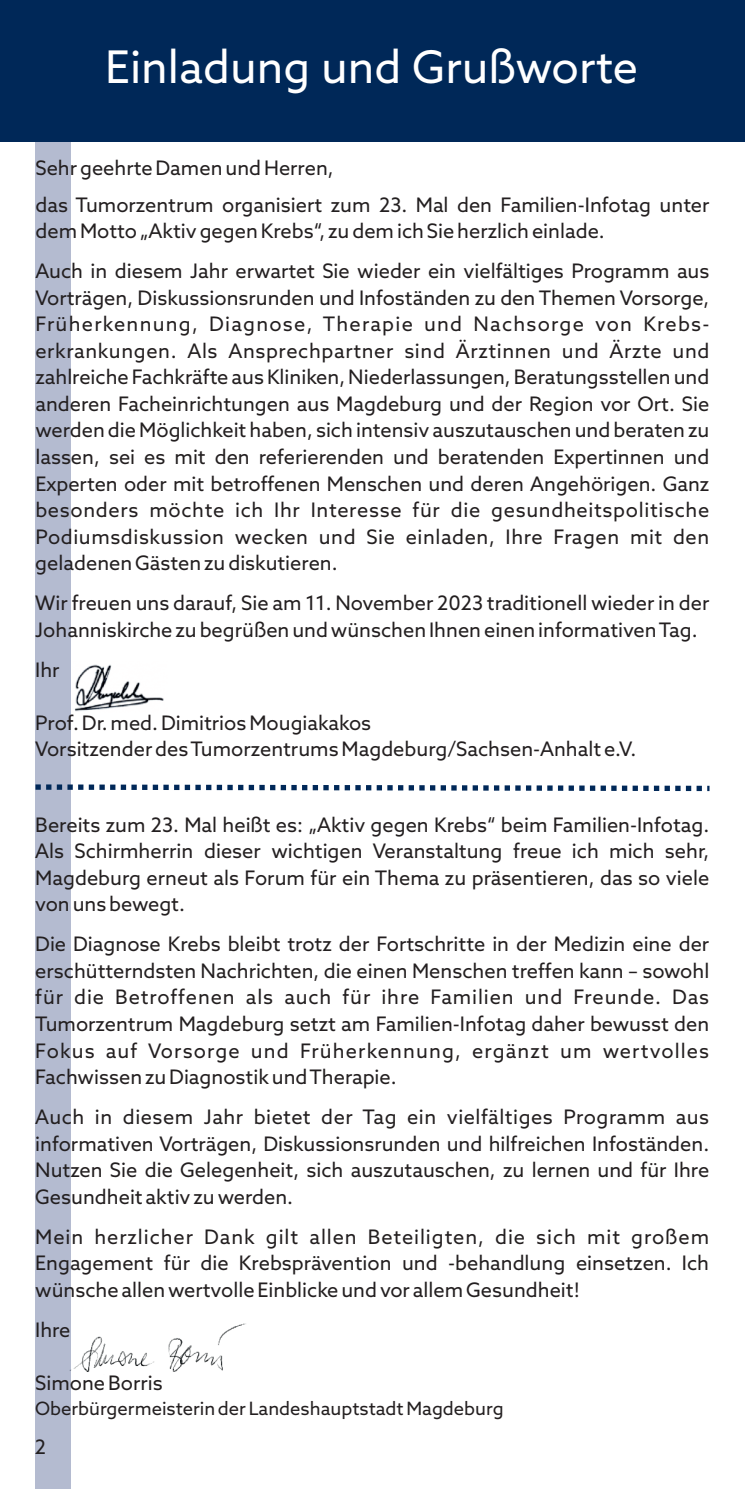
<style>
.page{position:relative;width:745px;height:1489px;background:#fff}
.page>*{position:absolute;margin:0;border:0;box-sizing:border-box;transform-origin:0 0}
.t1{font:45px "Azo Sans";color:#fff}
.t2{font:20px/26.5px "Azo Sans";color:#231f20;text-align:justify}
.t3{font:18.25px "Azo Sans";color:#231f20}
</style>
<div class="page">
<img style="left:74px;top:664px;width:90px;height:48px">
<img style="left:71px;top:1323px;width:175px;height:49px">
<div style="left:0;top:0;width:744px;height:142px;background:#002858"></div>
<svg style="left:35px;top:781px;width:675px;height:12px"></svg>
<h1 class="t1" style="left:105px;top:48px;width:534px">Einladung und Grußworte</h1>
<p class="t2" style="left:35px;top:151px;width:675px;line-height:36.5px">Sehr geehrte Damen und Herren,<br>das Tumorzentrum organisiert zum 23. Mal den Familien-Infotag unter</p>
<p class="t2" style="left:35px;top:213px;width:675px;line-height:39.8px">dem Motto „Aktiv gegen Krebs“, zu dem ich Sie herzlich einlade.<br>Auch in diesem Jahr erwartet Sie wieder ein vielfältiges Programm aus</p>
<p class="t2" style="left:35px;top:286px;width:675px">Vorträgen, Diskussionsrunden und Infoständen zu den Themen Vorsorge, Früherkennung, Diagnose, Therapie und Nachsorge von Krebs&shy;erkrankungen. Als Ansprechpartner sind Ärztinnen und Ärzte und zahlreiche Fachkräfte aus Kliniken, Niederlassungen, Beratungsstellen und anderen Facheinrichtungen aus Magdeburg und der Region vor Ort. Sie werden die Möglichkeit haben, sich intensiv auszutauschen und beraten zu lassen, sei es mit den referierenden und beratenden Expertinnen und Experten oder mit betroffenen Menschen und deren Angehörigen. Ganz besonders möchte ich Ihr Interesse für die gesundheitspolitische Podiumsdiskussion wecken und Sie einladen, Ihre Fragen mit den geladenen Gästen zu diskutieren.</p>
<p class="t2" style="left:35px;top:591px;width:675px">Wir freuen uns darauf, Sie am 11. November 2023 traditionell wieder in der<br>Johanniskirche zu begrüßen und wünschen Ihnen einen informativen Tag.</p>
<p class="t2" style="left:35px;top:658px;width:26px">Ihr</p>
<p class="t2" style="left:35px;top:711px;width:602px">Prof. Dr. med. Dimitrios Mougiakakos<br>Vorsitzender des Tumorzentrums Magdeburg/Sachsen-Anhalt e.V.</p>
<p class="t2" style="left:35px;top:813px;width:675px">Bereits zum 23. Mal heißt es: „Aktiv gegen Krebs“ beim Familien-Infotag.<br>Als Schirmherrin dieser wichtigen Veranstaltung freue ich mich sehr, Magdeburg erneut als Forum für ein Thema zu präsentieren, das so viele von uns bewegt.</p>
<p class="t2" style="left:35px;top:932px;width:675px">Die Diagnose Krebs bleibt trotz der Fortschritte in der Medizin eine der erschütterndsten Nachrichten, die einen Menschen treffen kann – sowohl für die Betroffenen als auch für ihre Familien und Freunde. Das Tumorzentrum Magdeburg setzt am Familien-Infotag daher bewusst den Fokus auf Vorsorge und Früherkennung, ergänzt um wertvolles Fachwissen zu Diagnostik und Therapie.</p>
<p class="t2" style="left:35px;top:1105px;width:675px">Auch in diesem Jahr bietet der Tag ein vielfältiges Programm aus informativen Vorträgen, Diskussionsrunden und hilfreichen Infoständen.<br>Nutzen Sie die Gelegenheit, sich auszutauschen, zu lernen und für Ihre Gesundheit aktiv zu werden.</p>
<p class="t2" style="left:35px;top:1224px;width:675px">Mein herzlicher Dank gilt allen Beteiligten, die sich mit großem Engagement für die Krebsprävention und -behandlung einsetzen. Ich wünsche allen wertvolle Einblicke und vor allem Gesundheit!</p>
<p class="t2" style="left:35px;top:1317px;width:37px">Ihre</p>
<p class="t2" style="left:35px;top:1370px;width:129px">Simone Borris</p>
<p class="t3" style="left:35px;top:1400px;width:469px">Oberbürgermeisterin der Landeshauptstadt Magdeburg</p>
<p class="t2" style="left:35px;top:1434px;width:13px">2</p>
</div>
